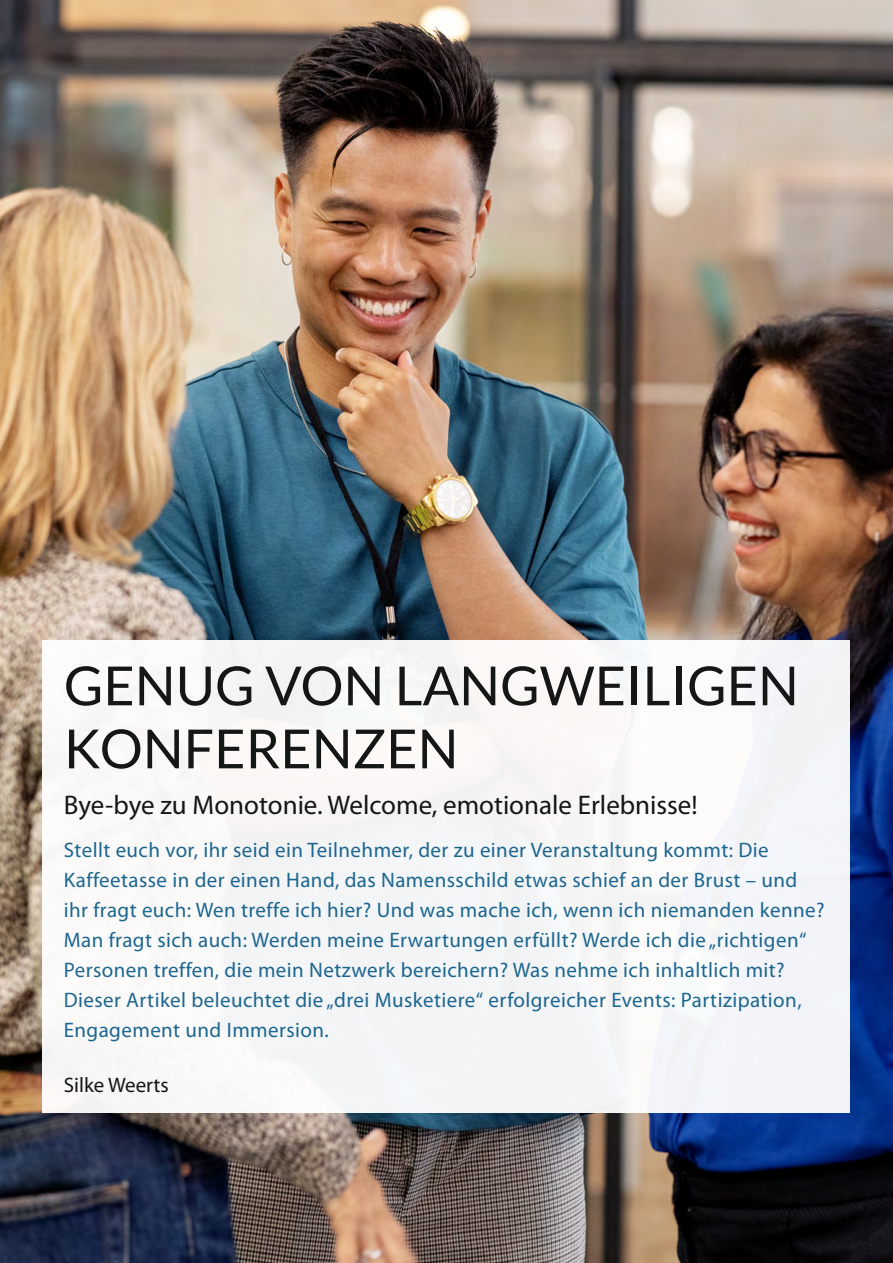
<style>
.page{position:relative;width:893px;height:1263px;background:#fff}
.page>*{position:absolute;margin:0;border:0;box-sizing:border-box;transform-origin:0 0}
.t1{font:54px/63px "Lato";color:#151616}
.t2{font:27px "Myriad Pro";color:#151616}
.t3{font:21px/30px "Myriad Pro";letter-spacing:.02em;color:#1d668f}
.t4{font:21px "Myriad Pro";color:#151616}
</style>
<div class="page">
<img style="left:0;top:0;width:893px;height:1263px">
<div style="left:43px;top:640px;width:807px;height:473px;background:#f5f6f7"></div>
<h1 class="t1" style="left:64px;top:654px;width:737px">GENUG VON LANGWEILIGEN<br>KONFERENZEN</h1>
<p class="t2" style="left:64px;top:788px;width:635px">Bye-bye zu Monotonie. Welcome, emotionale Erlebnisse!</p>
<p class="t3" style="left:64px;top:834px;width:762px">Stellt euch vor, ihr seid ein Teilnehmer, der zu einer Veranstaltung kommt: Die Kaffeetasse in der einen Hand, das Namensschild etwas schief an der Brust – und ihr fragt euch: Wen treffe ich hier? Und was mache ich, wenn ich niemanden kenne?<br>Man fragt sich auch: Werden meine Erwartungen erfüllt? Werde ich die „richtigen“ Personen treffen, die mein Netzwerk bereichern? Was nehme ich inhaltlich mit?<br>Dieser Artikel beleuchtet die „drei Musketiere“ erfolgreicher Events: Partizipation, Engagement und Immersion.</p>
<p class="t4" style="left:64px;top:1072px;width:107px">Silke Weerts</p>
</div>
